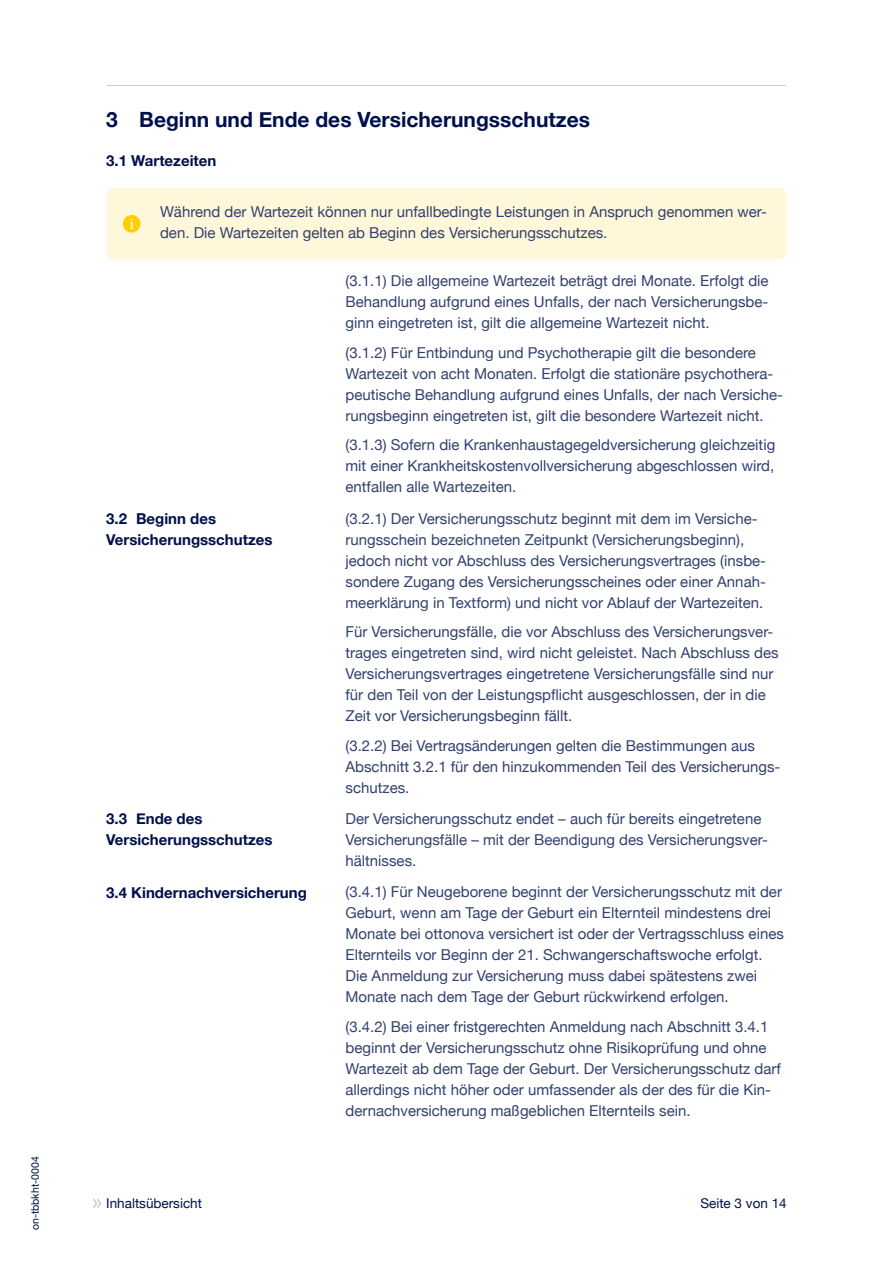
<style>
.page{position:relative;width:893px;height:1263px;background:#fff}
.page>*{position:absolute;margin:0;border:0;box-sizing:border-box;transform-origin:0 0}
.t1{font:700 21px "Helvetica Neue";color:#00104b}
.t2{font:15px/21px "Helvetica Neue";color:#33406f}
.t3{font:700 15px/21px "Helvetica Neue";color:#00104b}
.t4{font:15px "Plantagenet Cherokee";color:#fff}
.t5{font:13.5px "Helvetica Neue";color:#00104b}
.t6{font:10.5px "Helvetica Neue";color:#00104b}
</style>
<div class="page">
<svg style="left:93px;top:1199px;width:8px;height:9px"></svg>
<hr style="left:106px;top:85px;width:33px;height:1px;background:#c9ccd5">
<hr style="left:139px;top:85px;width:647px;height:1px;background:#c9ccd5">
<div style="left:106px;top:188px;width:681px;height:71px;background:#fff7d9"></div>
<div style="left:123px;top:215px;width:18px;height:18px;background:#ffcf00;border-radius:50%"></div>
<p class="t6" style="left:28px;top:1230px;width:75px;rotate:-90deg">on-tbbkht-0004</p>
<h1 class="t1" style="left:106px;top:103px;width:485px">3 Beginn und Ende des Versicherungsschutzes</h1>
<p class="t3" style="left:106px;top:151px;width:112px">3.1 Wartezeiten</p>
<p class="t2" style="left:160px;top:202px;width:608px">Während der Wartezeit können nur unfallbedingte Leistungen in Anspruch genommen wer&shy;den. Die Wartezeiten gelten ab Beginn des Versicherungsschutzes.</p>
<p class="t2" style="left:345px;top:271px;width:425px;text-align:justify">(3.1.1) Die allgemeine Wartezeit beträgt drei Monate. Erfolgt die Behandlung aufgrund eines Unfalls, der nach Versicherungsbe&shy;ginn eingetreten ist, gilt die allgemeine Wartezeit nicht.</p>
<p class="t2" style="left:345px;top:343px;width:439px">(3.1.2) Für Entbindung und Psychotherapie gilt die besondere Wartezeit von acht Monaten. Erfolgt die stationäre psychothera&shy;peutische Behandlung aufgrund eines Unfalls, der nach Versiche&shy;rungsbeginn eingetreten ist, gilt die besondere Wartezeit nicht.</p>
<p class="t2" style="left:345px;top:435px;width:431px;text-align:justify">(3.1.3) Sofern die Krankenhaustagegeldversicherung gleichzeitig mit einer Krankheitskostenvollversicherung abgeschlossen wird, entfallen alle Wartezeiten.</p>
<p class="t3" style="left:106px;top:508px;width:168px">3.2 Beginn des<br>Versicherungsschutzes</p>
<p class="t2" style="left:345px;top:509px;width:422px">(3.2.1) Der Versicherungsschutz beginnt mit dem im Versiche&shy;rungsschein bezeichneten Zeitpunkt (Versicherungsbeginn), jedoch nicht vor Abschluss des Versicherungsvertrages (insbe&shy;sondere Zugang des Versicherungsscheines oder einer Annah&shy;meerklärung in Textform) und nicht vor Ablauf der Wartezeiten.</p>
<p class="t2" style="left:345px;top:622px;width:435px">Für Versicherungsfälle, die vor Abschluss des Versicherungsver&shy;trages eingetreten sind, wird nicht geleistet. Nach Abschluss des Versicherungsvertrages eingetretene Versicherungsfälle sind nur für den Teil von der Leistungspflicht ausgeschlossen, der in die Zeit vor Versicherungsbeginn fällt.</p>
<p class="t2" style="left:345px;top:736px;width:436px">(3.2.2) Bei Vertragsänderungen gelten die Bestimmungen aus<br>Abschnitt 3.2.1 für den hinzukommenden Teil des Versicherungs&shy;schutzes.</p>
<p class="t3" style="left:106px;top:809px;width:168px">3.3 Ende des<br>Versicherungsschutzes</p>
<p class="t2" style="left:345px;top:809px;width:424px">Der Versicherungsschutz endet – auch für bereits eingetretene<br>Versicherungsfälle – mit der Beendigung des Versicherungsver&shy;hältnisses.</p>
<p class="t3" style="left:106px;top:882px;width:202px">3.4 Kindernachversicherung</p>
<p class="t2" style="left:345px;top:882px;width:440px">(3.4.1) Für Neugeborene beginnt der Versicherungsschutz mit der Geburt, wenn am Tage der Geburt ein Elternteil mindestens drei Monate bei ottonova versichert ist oder der Vertragsschluss eines Elternteils vor Beginn der 21. Schwangerschaftswoche erfolgt.<br>Die Anmeldung zur Versicherung muss dabei spätestens zwei Monate nach dem Tage der Geburt rückwirkend erfolgen.</p>
<p class="t2" style="left:345px;top:1017px;width:437px">(3.4.2) Bei einer fristgerechten Anmeldung nach Abschnitt 3.4.1 beginnt der Versicherungsschutz ohne Risikoprüfung und ohne Wartezeit ab dem Tage der Geburt. Der Versicherungsschutz darf allerdings nicht höher oder umfassender als der des für die Kin&shy;dernachversicherung maßgeblichen Elternteils sein.</p>
<p class="t4" style="left:130px;top:215px;width:6px">i</p>
<p class="t5" style="left:106px;top:1193px;width:97px">Inhaltsübersicht</p>
<p class="t5" style="left:700px;top:1193px;width:88px">Seite 3 von 14</p>
</div>
